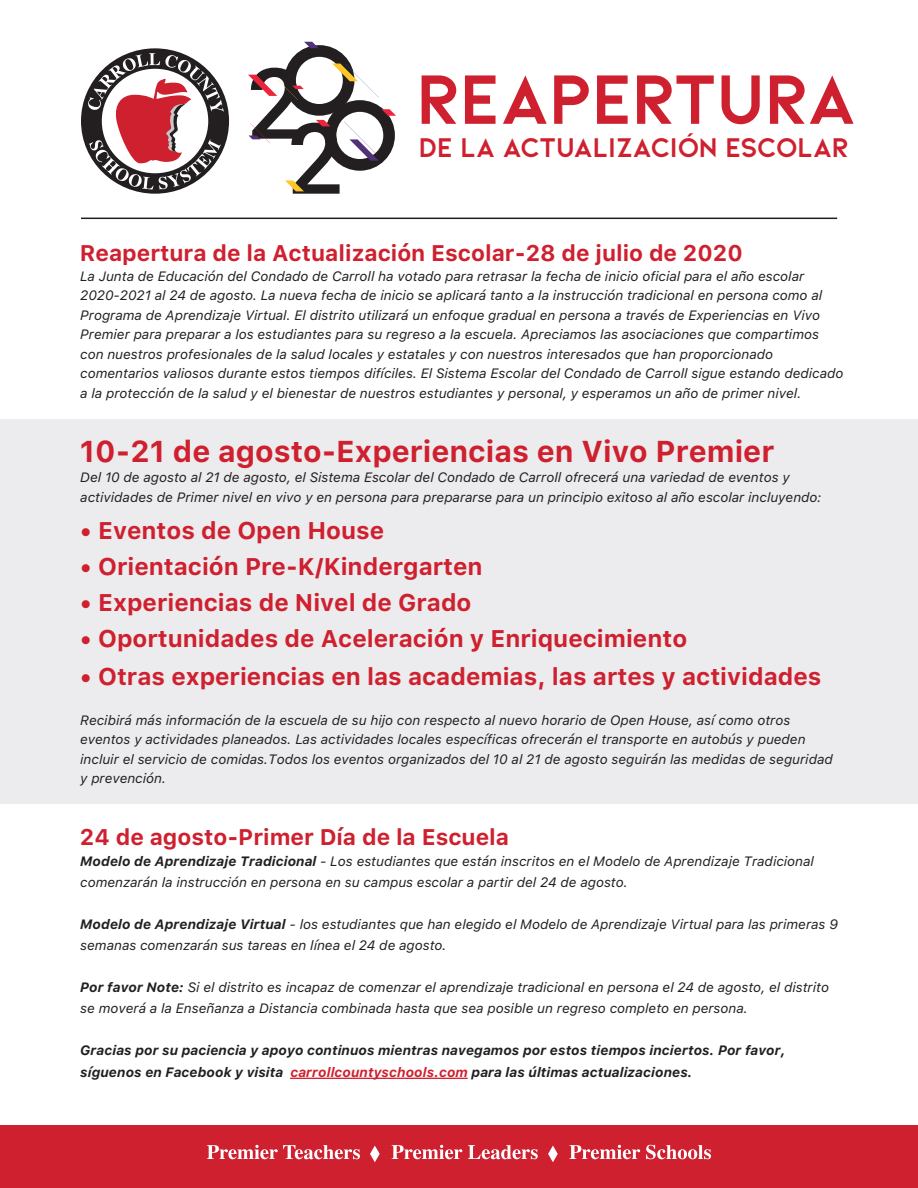
<style>
.page{position:relative;width:918px;height:1188px;background:#fff}
.page>*{position:absolute;margin:0;border:0;box-sizing:border-box;transform-origin:0 0}
.t1{font:700 73.5px "Kiona";letter-spacing:-.025em;color:#cf202f}
.t2{font:700 30px "Galvji";color:#cf202f}
.t3{font:700 28.5px "Kiona";letter-spacing:-.025em;color:#cf202f}
.t4{font:700 24px "Galvji";color:#cf202f}
.t5{font:700 22.5px "Galvji";color:#cf202f}
.t6{font:italic 13.5px/19.5px "Galvji";color:#231f20}
.t7{font:italic 700 13.5px/21px "Galvji";color:#231f20}
.s1{font-weight:700}
.s2{color:#cf202f}
</style>
<div class="page">
<div style="left:0;top:419px;width:918px;height:385px;background:#ececee"></div>
<div style="left:81px;top:48px;width:148px;height:146px;background:#231f20;border-radius:50%"></div>
<svg style="left:88px;top:53px;width:136px;height:137px"></svg>
<hr style="left:81px;top:218px;width:756px;height:1px;background:#231f20">
<svg style="left:248px;top:42px;width:148px;height:152px"></svg>
<hr style="left:290px;top:1078px;width:178px;height:1px;background:#cf202f">
<div style="left:0;top:1125px;width:918px;height:63px;background:#cf202f"></div>
<svg style="left:207px;top:1145px;width:153px;height:14px"></svg>
<svg style="left:392px;top:1145px;width:70px;height:14px"></svg>
<svg style="left:468px;top:1145px;width:70px;height:14px"></svg>
<svg style="left:569px;top:1145px;width:71px;height:14px"></svg>
<svg style="left:646px;top:1145px;width:65px;height:14px"></svg>
<svg style="left:370px;top:1146px;width:10px;height:16px"></svg>
<svg style="left:548px;top:1146px;width:10px;height:16px"></svg>
<h1 class="t1" style="left:416px;top:56px;width:443px">REAPERTURA</h1>
<h3 class="t3" style="left:419px;top:130px;width:432px">DE LA ACTUALIZACIÓN ESCOLAR</h3>
<h3 class="t5" style="left:80px;top:240px;width:664px">Reapertura de la Actualización Escolar-28 de julio de 2020</h3>
<p class="t6" style="left:80px;top:266px;width:765px">La Junta de Educación del Condado de Carroll ha votado para retrasar la fecha de inicio oficial para el año escolar 2020-2021 al 24 de agosto. La nueva fecha de inicio se aplicará tanto a la instrucción tradicional en persona como al Programa de Aprendizaje Virtual. El distrito utilizará un enfoque gradual en persona a través de Experiencias en Vivo Premier para preparar a los estudiantes para su regreso a la escuela. Apreciamos las asociaciones que compartimos con nuestros profesionales de la salud locales y estatales y con nuestros interesados que han proporcionado comentarios valiosos durante estos tiempos difíciles. El Sistema Escolar del Condado de Carroll sigue estando dedicado a la protección de la salud y el bienestar de nuestros estudiantes y personal, y esperamos un año de primer nivel.</p>
<h2 class="t2" style="left:80px;top:434px;width:696px">10-21 de agosto-Experiencias en Vivo Premier</h2>
<p class="t6" style="left:80px;top:467px;width:743px">Del 10 de agosto al 21 de agosto, el Sistema Escolar del Condado de Carroll ofrecerá una variedad de eventos y actividades de Primer nivel en vivo y en persona para prepararse para un principio exitoso al año escolar incluyendo:</p>
<h3 class="t4" style="left:80px;top:517px;width:306px">• Eventos de Open House</h3>
<h3 class="t4" style="left:80px;top:553px;width:404px">• Orientación Pre-K/Kindergarten</h3>
<h3 class="t4" style="left:80px;top:589px;width:393px">• Experiencias de Nivel de Grado</h3>
<h3 class="t4" style="left:80px;top:625px;width:609px">• Oportunidades de Aceleración y Enriquecimiento</h3>
<h3 class="t4" style="left:80px;top:662px;width:743px">• Otras experiencias en las academias, las artes y actividades</h3>
<p class="t6" style="left:80px;top:710px;width:754px">Recibirá más información de la escuela de su hijo con respecto al nuevo horario de Open House, así como otros eventos y actividades planeados. Las actividades locales específicas ofrecerán el transporte en autobús y pueden incluir el servicio de comidas.Todos los eventos organizados del 10 al 21 de agosto seguirán las medidas de seguridad y prevención.</p>
<h3 class="t5" style="left:80px;top:824px;width:431px">24 de agosto-Primer Día de la Escuela</h3>
<p class="t6" style="left:80px;top:851px;width:735px;line-height:21px"><span class="s1">Modelo de Aprendizaje Tradicional</span> - Los estudiantes que están inscritos en el Modelo de Aprendizaje Tradicional comenzarán la instrucción en persona en su campus escolar a partir del 24 de agosto.</p>
<p class="t6" style="left:80px;top:914px;width:759px;line-height:21px"><span class="s1">Modelo de Aprendizaje Virtual</span> - los estudiantes que han elegido el Modelo de Aprendizaje Virtual para las primeras 9 semanas comenzarán sus tareas en línea el 24 de agosto.</p>
<p class="t6" style="left:80px;top:978px;width:750px;line-height:21px"><span class="s1">Por favor Note:</span> Si el distrito es incapaz de comenzar el aprendizaje tradicional en persona el 24 de agosto, el distrito se moverá a la Enseñanza a Distancia combinada hasta que sea posible un regreso completo en persona.</p>
<p class="t7" style="left:80px;top:1040px;width:707px">Gracias por su paciencia y apoyo continuos mientras navegamos por estos tiempos inciertos. Por favor, síguenos en Facebook y visita <span class="s2">carrollcountyschools.com</span> para las últimas actualizaciones.</p>
</div>
